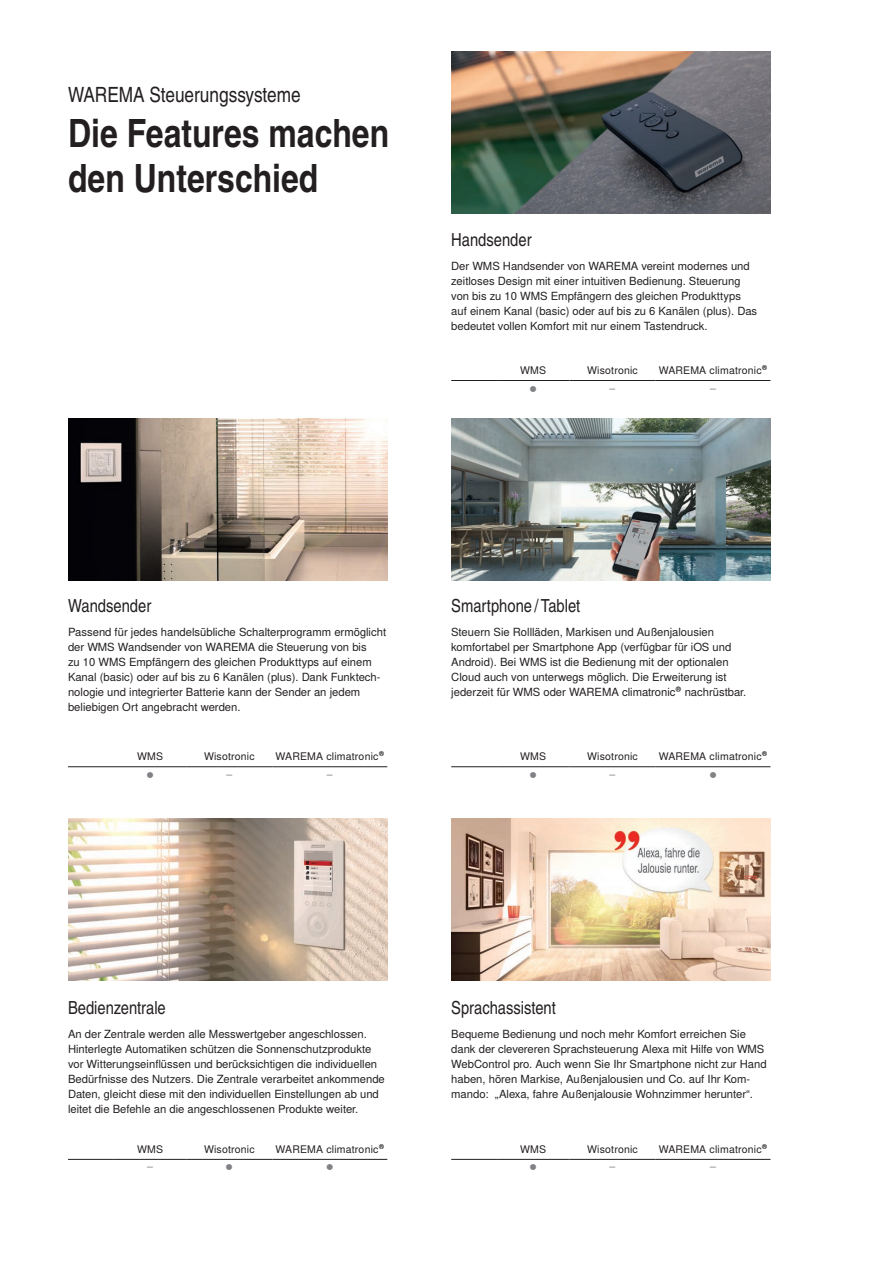
<style>
.page{position:relative;width:893px;height:1263px;background:#fff}
.page>*{position:absolute;margin:0;border:0;box-sizing:border-box;transform-origin:0 0}
.t1{font:700 39px/45px "Warema Nimbus Cnd";color:#231f20}
.t2{font:21px "Warema Nimbus Cnd";color:#231f20}
.t3{font:18px "Warema Nimbus Cnd";color:#231f20}
.t4{font:11.25px/15px "Warema Nimbus";color:#231f20}
.t5{font:10.5px "Warema Nimbus";letter-spacing:.02em;color:#231f20}
.t6{font:10.5px "Warema Nimbus";color:#808285}
</style>
<div class="page">
<img style="left:68px;top:419px;width:319px;height:162px">
<img style="left:451px;top:51px;width:320px;height:162px">
<img style="left:451px;top:419px;width:320px;height:162px">
<img style="left:68px;top:819px;width:319px;height:162px">
<img style="left:451px;top:819px;width:320px;height:162px">
<hr style="left:451px;top:380px;width:46px;height:1px;background:#231f20">
<hr style="left:497px;top:380px;width:72px;height:1px;background:#231f20">
<hr style="left:569px;top:380px;width:87px;height:1px;background:#231f20">
<hr style="left:656px;top:380px;width:114px;height:1px;background:#231f20">
<hr style="left:451px;top:766px;width:46px;height:1px;background:#231f20">
<hr style="left:497px;top:766px;width:72px;height:1px;background:#231f20">
<hr style="left:569px;top:766px;width:87px;height:1px;background:#231f20">
<hr style="left:656px;top:766px;width:114px;height:1px;background:#231f20">
<hr style="left:68px;top:766px;width:46px;height:1px;background:#231f20">
<hr style="left:114px;top:766px;width:72px;height:1px;background:#231f20">
<hr style="left:186px;top:766px;width:86px;height:1px;background:#231f20">
<hr style="left:272px;top:766px;width:115px;height:1px;background:#231f20">
<hr style="left:68px;top:1159px;width:46px;height:1px;background:#231f20">
<hr style="left:114px;top:1159px;width:72px;height:1px;background:#231f20">
<hr style="left:186px;top:1159px;width:86px;height:1px;background:#231f20">
<hr style="left:272px;top:1159px;width:115px;height:1px;background:#231f20">
<hr style="left:451px;top:1159px;width:46px;height:1px;background:#231f20">
<hr style="left:497px;top:1159px;width:72px;height:1px;background:#231f20">
<hr style="left:569px;top:1159px;width:87px;height:1px;background:#231f20">
<hr style="left:656px;top:1159px;width:114px;height:1px;background:#231f20">
<h2 class="t2" style="left:68px;top:82px;width:234px">WAREMA Steuerungssysteme</h2>
<h1 class="t1" style="left:68px;top:111px;width:323px">Die Features machen den Unterschied</h1>
<h3 class="t3" style="left:451px;top:229px;width:82px">Handsender</h3>
<p class="t4" style="left:451px;top:259px;width:308px">Der WMS Handsender von WAREMA vereint modernes und zeitloses Design mit einer intuitiven Bedienung. Steuerung von bis zu 10 WMS Empfängern des gleichen Produkttyps auf einem Kanal (basic) oder auf bis zu 6 Kanälen (plus). Das bedeutet vollen Komfort mit nur einem Tastendruck.</p>
<p class="t5" style="left:520px;top:364px;width:27px">WMS</p>
<p class="t5" style="left:587px;top:364px;width:52px">Wisotronic</p>
<p class="t5" style="left:659px;top:364px;width:110px">WAREMA climatronic®</p>
<p class="t6" style="left:529px;top:381px;width:10px">●</p>
<p class="t6" style="left:610px;top:381px;width:7px">–</p>
<p class="t6" style="left:710px;top:381px;width:7px">–</p>
<h3 class="t3" style="left:68px;top:595px;width:85px">Wandsender</h3>
<p class="t4" style="left:68px;top:625px;width:320px">Passend für jedes handelsübliche Schalterprogramm ermöglicht der WMS Wandsender von WAREMA die Steuerung von bis<br>zu 10 WMS Empfängern des gleichen Produkttyps auf einem Kanal (basic) oder auf bis zu 6 Kanälen (plus). Dank Funktech&shy;nologie und integrierter Batterie kann der Sender an jedem beliebigen Ort angebracht werden.</p>
<p class="t5" style="left:137px;top:750px;width:27px">WMS</p>
<p class="t5" style="left:204px;top:750px;width:52px">Wisotronic</p>
<p class="t5" style="left:276px;top:750px;width:110px">WAREMA climatronic®</p>
<p class="t6" style="left:146px;top:768px;width:10px">●</p>
<p class="t6" style="left:226px;top:768px;width:7px">–</p>
<p class="t6" style="left:327px;top:768px;width:7px">–</p>
<h3 class="t3" style="left:451px;top:595px;width:130px">Smartphone /Tablet</h3>
<p class="t4" style="left:451px;top:625px;width:297px">Steuern Sie Rollläden, Markisen und Außenjalousien komfortabel per Smartphone App (verfügbar für iOS und Android). Bei WMS ist die Bedienung mit der optionalen Cloud auch von unterwegs möglich. Die Erweiterung ist jederzeit für WMS oder WAREMA climatronic® nachrüstbar.</p>
<p class="t5" style="left:520px;top:750px;width:27px">WMS</p>
<p class="t5" style="left:587px;top:750px;width:52px">Wisotronic</p>
<p class="t5" style="left:659px;top:750px;width:110px">WAREMA climatronic®</p>
<p class="t6" style="left:529px;top:768px;width:10px">●</p>
<p class="t6" style="left:610px;top:768px;width:7px">–</p>
<p class="t6" style="left:709px;top:768px;width:10px">●</p>
<h3 class="t3" style="left:68px;top:997px;width:99px">Bedienzentrale</h3>
<p class="t4" style="left:68px;top:1027px;width:318px">An der Zentrale werden alle Messwertgeber angeschlossen.<br>Hinterlegte Automatiken schützen die Sonnenschutzprodukte vor Witterungseinflüssen und berücksichtigen die individuellen Bedürfnisse des Nutzers. Die Zentrale verarbeitet ankommende Daten, gleicht diese mit den individuellen Einstellungen ab und leitet die Befehle an die angeschlossenen Produkte weiter.</p>
<p class="t5" style="left:137px;top:1143px;width:27px">WMS</p>
<p class="t5" style="left:204px;top:1143px;width:52px">Wisotronic</p>
<p class="t5" style="left:276px;top:1143px;width:110px">WAREMA climatronic®</p>
<p class="t6" style="left:147px;top:1160px;width:7px">–</p>
<p class="t6" style="left:225px;top:1160px;width:10px">●</p>
<p class="t6" style="left:326px;top:1160px;width:10px">●</p>
<h3 class="t3" style="left:451px;top:997px;width:106px">Sprachassistent</h3>
<p class="t4" style="left:451px;top:1027px;width:317px">Bequeme Bedienung und noch mehr Komfort erreichen Sie dank der clevereren Sprachsteuerung Alexa mit Hilfe von WMS WebControl pro. Auch wenn Sie Ihr Smartphone nicht zur Hand haben, hören Markise, Außenjalousien und Co. auf Ihr Kom&shy;mando: „Alexa, fahre Außenjalousie Wohnzimmer herunter“.</p>
<p class="t5" style="left:520px;top:1143px;width:27px">WMS</p>
<p class="t5" style="left:587px;top:1143px;width:52px">Wisotronic</p>
<p class="t5" style="left:659px;top:1143px;width:110px">WAREMA climatronic®</p>
<p class="t6" style="left:529px;top:1160px;width:10px">●</p>
<p class="t6" style="left:610px;top:1160px;width:7px">–</p>
<p class="t6" style="left:710px;top:1160px;width:7px">–</p>
</div>
